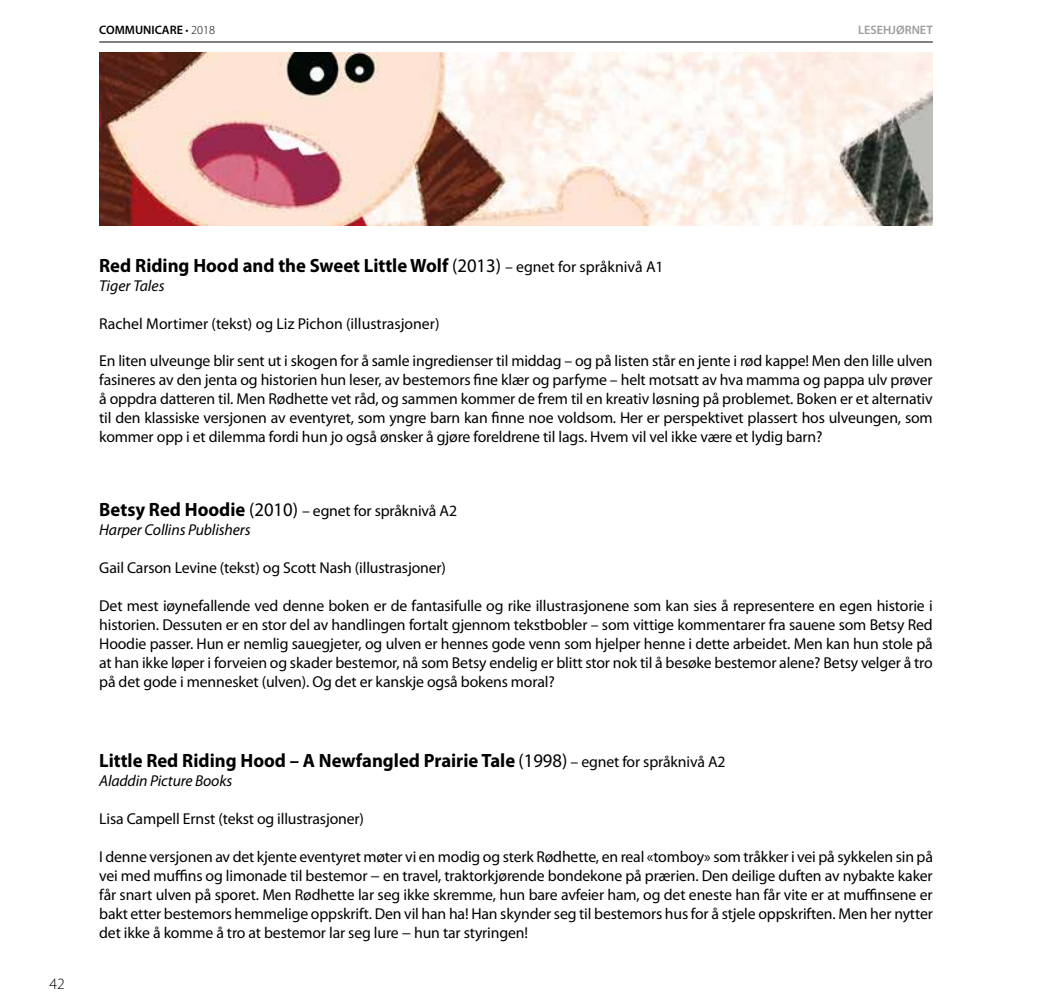
<style>
.page{position:relative;width:1042px;height:1008px;background:#fff}
.page>*{position:absolute;margin:0;border:0;box-sizing:border-box;transform-origin:0 0}
.t1{font:700 19.25px "Myriad Pro";color:#000}
.t2{font:15.75px/18.9px "Myriad Pro";letter-spacing:-.01em;color:#000;text-align:justify}
.t3{font:italic 15.75px/18.9px "Myriad Pro";letter-spacing:-.01em;color:#000}
.t4{font:300 15.75px "Myriad Pro";color:#000}
.t5{font:600 12.25px "Myriad Pro";color:#000}
.t6{font:600 12.25px "Myriad Pro";color:#9d9d9c}
.s1{font-weight:300}
.s2{font-weight:400}
.s3{font-weight:400;font-size:15.75px}
.s4{font-weight:700;font-style:normal;font-size:19.25px}
.s5{font-style:normal;font-size:19.25px}
.s6{font-style:normal}
</style>
<div class="page">
<img style="left:99px;top:52px;width:834px;height:173px">
<hr style="left:99px;top:42px;width:834px;height:1px;background:#000">
<p class="t5" style="left:99px;top:24px;width:117px">COMMUNICARE <span class="s1">• 2018</span></p>
<p class="t6" style="left:858px;top:24px;width:76px">LESEHJØRNET</p>
<p class="t4" style="left:50px;top:974px;width:17px">42</p>
<p class="t1" style="left:99px;top:254px;width:566px">Red Riding Hood and the Sweet Little Wolf <span class="s2">(2013)</span> <span class="s3">– egnet for språknivå A1</span></p>
<p class="t3" style="left:99px;top:276px;width:67px">Tiger Tales</p>
<p class="t2" style="left:99px;top:314px;width:342px">Rachel Mortimer (tekst) og Liz Pichon (illustrasjoner)</p>
<p class="t2" style="left:99px;top:352px;width:835px">En liten ulveunge blir sent ut i skogen for å samle ingredienser til middag – og på listen står en jente i rød kappe! Men den lille ulven fasineres av den jenta og historien hun leser, av bestemors fine klær og parfyme – helt motsatt av hva mamma og pappa ulv prøver å oppdra datteren til. Men Rødhette vet råd, og sammen kommer de frem til en kreativ løsning på problemet. Boken er et alternativ til den klassiske versjonen av eventyret, som yngre barn kan finne noe voldsom. Her er perspektivet plassert hos ulveungen, som kommer opp i et dilemma fordi hun jo også ønsker å gjøre foreldrene til lags. Hvem vil vel ikke være et lydig barn?</p>
<p class="t3" style="left:99px;top:502px;width:359px"><span class="s4">Betsy Red Hoodie</span> <span class="s5">(2010)</span> <span class="s6">– egnet for språknivå A2<br></span>Harper Collins Publishers</p>
<p class="t2" style="left:99px;top:558px;width:348px">Gail Carson Levine (tekst) og Scott Nash (illustrasjoner)</p>
<p class="t2" style="left:99px;top:596px;width:835px">Det mest iøynefallende ved denne boken er de fantasifulle og rike illustrasjonene som kan sies å representere en egen historie i historien. Dessuten er en stor del av handlingen fortalt gjennom tekstbobler – som vittige kommentarer fra sauene som Betsy Red Hoodie passer. Hun er nemlig sauegjeter, og ulven er hennes gode venn som hjelper henne i dette arbeidet. Men kan hun stole på at han ikke løper i forveien og skader bestemor, nå som Betsy endelig er blitt stor nok til å besøke bestemor alene? Betsy velger å tro på det gode i mennesket (ulven). Og det er kanskje også bokens moral?</p>
<p class="t1" style="left:99px;top:749px;width:628px">Little Red Riding Hood – A Newfangled Prairie Tale <span class="s2">(1998)</span> <span class="s3">– egnet for språknivå A2</span></p>
<p class="t3" style="left:99px;top:771px;width:135px">Aladdin Picture Books</p>
<p class="t2" style="left:99px;top:809px;width:266px">Lisa Campell Ernst (tekst og illustrasjoner)</p>
<p class="t2" style="left:99px;top:847px;width:835px">I denne versjonen av det kjente eventyret møter vi en modig og sterk Rødhette, en real «tomboy» som tråkker i vei på sykkelen sin på vei med muffins og limonade til bestemor − en travel, traktorkjørende bondekone på prærien. Den deilige duften av nybakte kaker får snart ulven på sporet. Men Rødhette lar seg ikke skremme, hun bare avfeier ham, og det eneste han får vite er at muffinsene er bakt etter bestemors hemmelige oppskrift. Den vil han ha! Han skynder seg til bestemors hus for å stjele oppskriften. Men her nytter det ikke å komme å tro at bestemor lar seg lure − hun tar styringen!</p>
</div>
